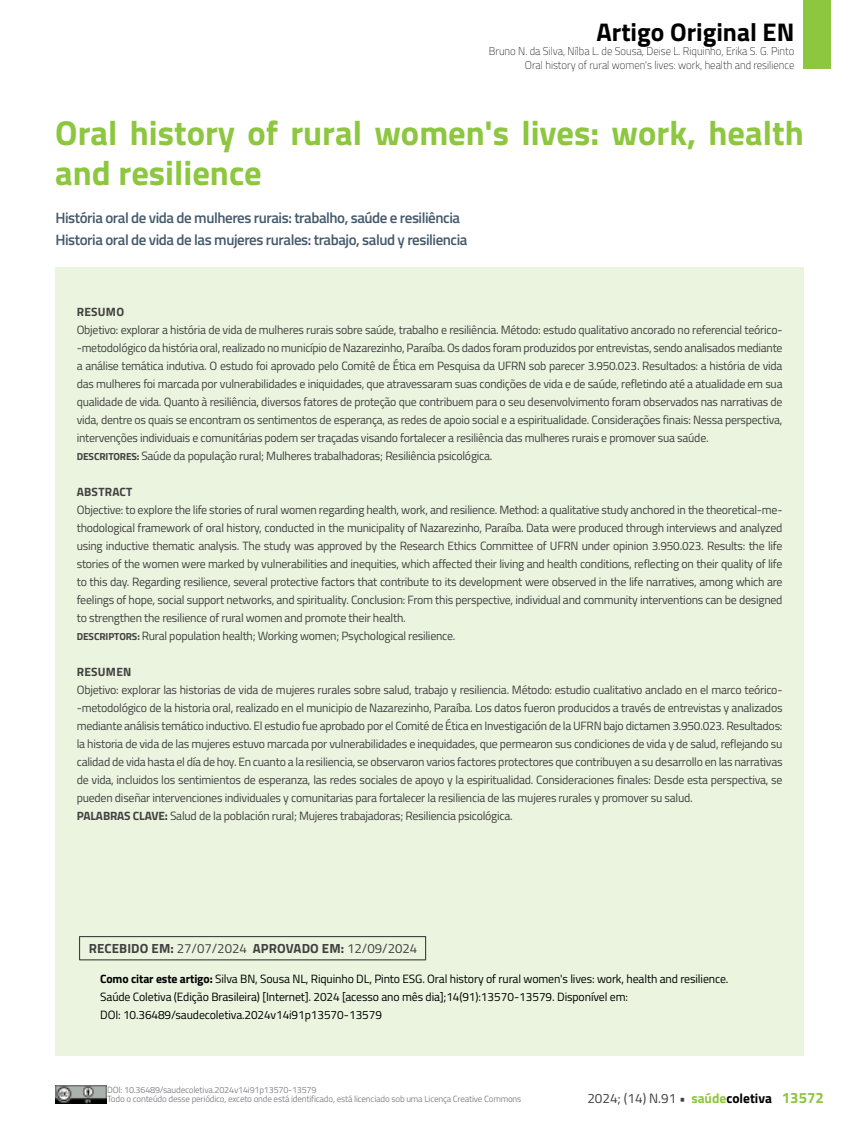
<style>
.page{position:relative;width:859px;height:1132px;background:#fff}
.page>*{position:absolute;margin:0;border:0;box-sizing:border-box;transform-origin:0 0}
.t1{font:700 34.5px/40.5px "Titillium";color:#8dc63f}
.t2{font:700 25.5px "Titillium";color:#000}
.t3{font:600 15px/22.2px "Titillium";letter-spacing:-.03em;color:#455a6c}
.t4{font:13.5px "Titillium";color:#414042}
.t5{font:700 13.2px "Titillium";letter-spacing:.01em;color:#414042}
.t6{font:12px/18px "Titillium";letter-spacing:-.02em;color:#414042}
.t7{font:12px/18px "Titillium";letter-spacing:-.01em;color:#000}
.t8{font:700 12px "Titillium";letter-spacing:.02em;color:#414042}
.t9{font:100 11.25px/13.5px "Titillium";color:#000;text-align:right;scale:.95 1}
.t10{font:9px/9.4px "Titillium";letter-spacing:-.02em;color:#87878c}
.s1{font-weight:700;font-size:10.2px}
.s2{font-weight:700}
.s3{font-weight:400}
.s4{font-weight:700;color:#8dc63f}
.s5{font-weight:700;color:#000}
.s6{font-weight:700;font-size:15px;color:#8dc63f}
</style>
<div class="page">
<div style="left:804px;top:0;width:27px;height:69px;background:#8dc63f"></div>
<img style="left:55px;top:1085px;width:52px;height:17px">
<div style="left:55px;top:267px;width:748px;height:787px;background:#ebf4de"></div>
<div style="left:79px;top:935px;width:347px;height:25px;border:1px solid #414042"></div>
<h2 class="t2" style="left:596px;top:12px;width:199px">Artigo Original EN</h2>
<p class="t9" style="left:489px;top:44px;width:323px">Bruno N. da Silva, Nílba L. de Sousa, Deise L. Riquinho, Erika S. G. Pinto<br>Oral history of rural women's lives: work, health and resilience</p>
<h1 class="t1" style="left:55px;top:111px;width:750px">Oral history of rural women's lives: work, health and resilience</h1>
<p class="t3" style="left:55px;top:206px;width:414px">História oral de vida de mulheres rurais: trabalho, saúde e resiliência<br>Historia oral de vida de las mujeres rurales: trabajo, salud y resiliencia</p>
<p class="t8" style="left:77px;top:302px;width:49px">RESUMO</p>
<p class="t6" style="left:77px;top:320px;width:707px">Objetivo: explorar a história de vida de mulheres rurais sobre saúde, trabalho e resiliência. Método: estudo qualitativo ancorado no referencial teórico--metodológico da história oral, realizado no município de Nazarezinho, Paraíba. Os dados foram produzidos por entrevistas, sendo analisados mediante a análise temática indutiva. O estudo foi aprovado pelo Comitê de Ética em Pesquisa da UFRN sob parecer 3.950.023. Resultados: a história de vida das mulheres foi marcada por vulnerabilidades e iniquidades, que atravessaram suas condições de vida e de saúde, refletindo até a atualidade em sua qualidade de vida. Quanto à resiliência, diversos fatores de proteção que contribuem para o seu desenvolvimento foram observados nas narrativas de vida, dentre os quais se encontram os sentimentos de esperança, as redes de apoio social e a espiritualidade. Considerações finais: Nessa perspectiva, intervenções individuais e comunitárias podem ser traçadas visando fortalecer a resiliência das mulheres rurais e promover sua saúde.<br><span class="s1">DESCRITORES:</span> Saúde da população rural; Mulheres trabalhadoras; Resiliência psicológica.</p>
<p class="t8" style="left:77px;top:482px;width:57px">ABSTRACT</p>
<p class="t6" style="left:77px;top:500px;width:707px">Objective: to explore the life stories of rural women regarding health, work, and resilience. Method: a qualitative study anchored in the theoretical-me&shy;thodological framework of oral history, conducted in the municipality of Nazarezinho, Paraíba. Data were produced through interviews and analyzed using inductive thematic analysis. The study was approved by the Research Ethics Committee of UFRN under opinion 3.950.023. Results: the life stories of the women were marked by vulnerabilities and inequities, which affected their living and health conditions, reflecting on their quality of life to this day. Regarding resilience, several protective factors that contribute to its development were observed in the life narratives, among which are feelings of hope, social support networks, and spirituality. Conclusion: From this perspective, individual and community interventions can be designed to strengthen the resilience of rural women and promote their health.<br><span class="s1">DESCRIPTORS:</span> Rural population health; Working women; Psychological resilience.</p>
<p class="t8" style="left:77px;top:662px;width:56px">RESUMEN</p>
<p class="t6" style="left:77px;top:680px;width:707px">Objetivo: explorar las historias de vida de mujeres rurales sobre salud, trabajo y resiliencia. Método: estudio cualitativo anclado en el marco teórico--metodológico de la historia oral, realizado en el municipio de Nazarezinho, Paraíba. Los datos fueron producidos a través de entrevistas y analizados mediante análisis temático inductivo. El estudio fue aprobado por el Comité de Ética en Investigación de la UFRN bajo dictamen 3.950.023. Resultados: la historia de vida de las mujeres estuvo marcada por vulnerabilidades e inequidades, que permearon sus condiciones de vida y de salud, reflejando su calidad de vida hasta el día de hoy. En cuanto a la resiliencia, se observaron varios factores protectores que contribuyen a su desarrollo en las narrativas de vida, incluidos los sentimientos de esperanza, las redes sociales de apoyo y la espiritualidad. Consideraciones finales: Desde esta perspectiva, se pueden diseñar intervenciones individuales y comunitarias para fortalecer la resiliencia de las mujeres rurales y promover su salud.<br><span class="s2">PALABRAS CLAVE:</span> Salud de la población rural; Mujeres trabajadoras; Resiliencia psicológica.</p>
<p class="t5" style="left:89px;top:938px;width:330px">RECEBIDO EM: <span class="s3">27/07/2024</span> APROVADO EM: <span class="s3">12/09/2024</span></p>
<p class="t7" style="left:100px;top:968px;width:630px"><span class="s2">Como citar este artigo:</span> Silva BN, Sousa NL, Riquinho DL, Pinto ESG. Oral history of rural women's lives: work, health and resilience.<br>Saúde Coletiva (Edição Brasileira) [Internet]. 2024 [acesso ano mês dia];14(91):13570-13579. Disponível em:<br>DOI: 10.36489/saudecoletiva.2024v14i91p13570-13579</p>
<p class="t10" style="left:107px;top:1084px;width:416px">DOI: 10.36489/saudecoletiva.2024v14i91p13570-13579<br>Todo o conteúdo desse periódico, exceto onde está identificado, está licenciado sob uma Licença Creative Commons</p>
<p class="t4" style="left:587px;top:1087px;width:238px">2024; (14) N.91 <span class="s2">•</span> <span class="s4">saúde</span><span class="s5">coletiva</span> <span class="s6">13572</span></p>
</div>
